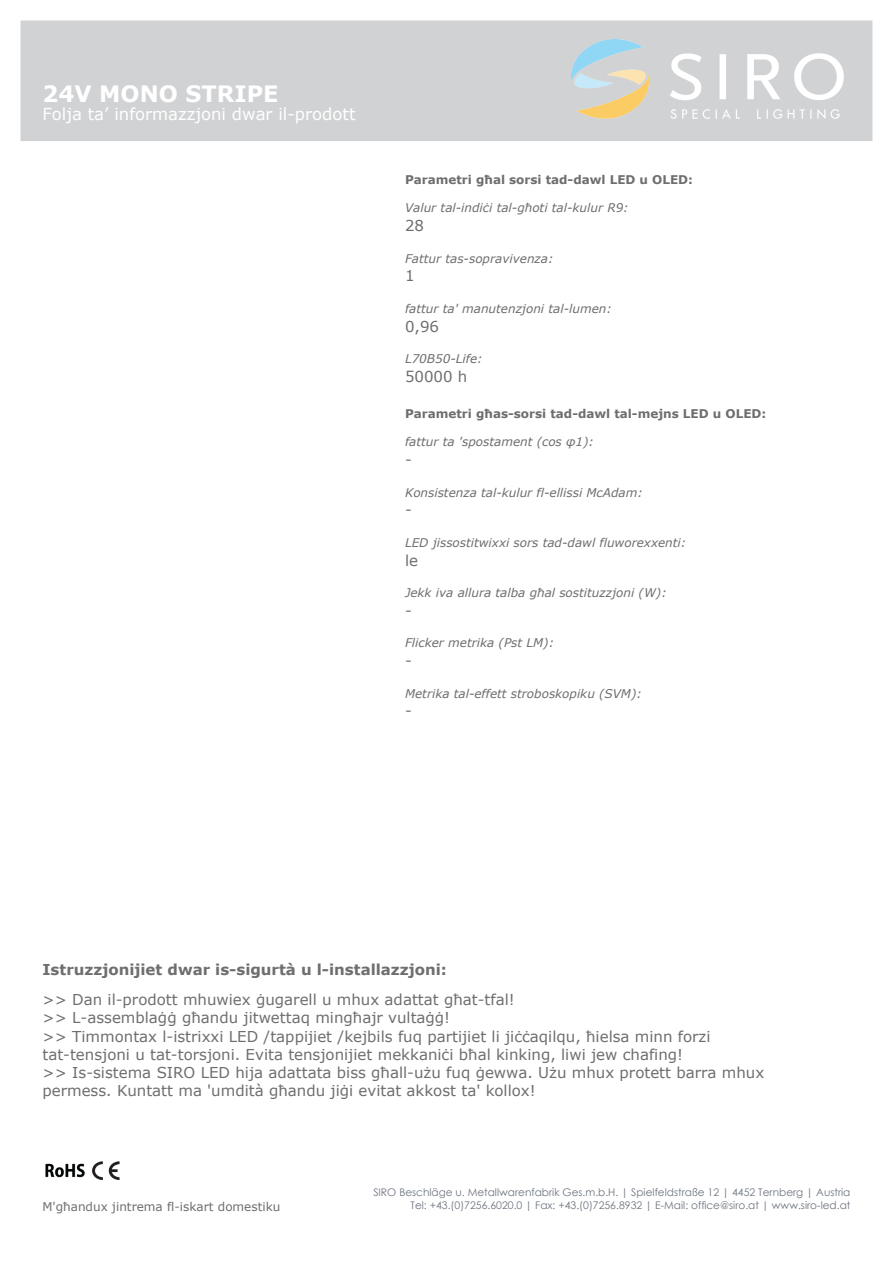
<style>
.page{position:relative;width:893px;height:1263px;background:#fff}
.page>*{position:absolute;margin:0;border:0;box-sizing:border-box;transform-origin:0 0}
.t1{font:700 22.5px "Verdana";color:#fff}
.t2{font:16.5px "Verdana";color:#fff}
.t3{font:15px/18.3px "Verdana";color:#6e6e6e}
.t4{font:700 15px "Verdana";color:#6e6e6e}
.t5{font:italic 12px "Verdana";color:#6e6e6e}
.t6{font:700 12px "Verdana";color:#6e6e6e}
.t7{font:12px "Verdana";color:#6e6e6e}
.t8{font:10.5px/12.6px "Century Gothic";color:#6d747f;text-align:right}
</style>
<div class="page">
<div style="left:21px;top:21px;width:851px;height:120px;background:#d1d2d4"></div>
<img style="left:571px;top:40px;width:272px;height:78px">
<img style="left:45px;top:1163px;width:40px;height:15px">
<svg style="left:92px;top:1161px;width:27px;height:19px"></svg>
<h1 class="t1" style="left:42px;top:80px;width:238px">24V MONO STRIPE</h1>
<p class="t2" style="left:42px;top:104px;width:315px">Folja ta’ informazzjoni dwar il-prodott</p>
<p class="t6" style="left:405px;top:172px;width:290px">Parametri għal sorsi tad-dawl LED u OLED:</p>
<p class="t5" style="left:405px;top:200px;width:225px">Valur tal-indiċi tal-għoti tal-kulur R9:</p>
<p class="t3" style="left:405px;top:216px;width:21px">28</p>
<p class="t5" style="left:405px;top:250px;width:150px">Fattur tas-sopravivenza:</p>
<p class="t3" style="left:405px;top:266px;width:11px">1</p>
<p class="t5" style="left:405px;top:301px;width:208px">fattur ta' manutenzjoni tal-lumen:</p>
<p class="t3" style="left:405px;top:316px;width:36px">0,96</p>
<p class="t5" style="left:405px;top:351px;width:79px">L70B50-Life:</p>
<p class="t3" style="left:405px;top:367px;width:64px">50000 h</p>
<p class="t6" style="left:405px;top:406px;width:363px">Parametri għas-sorsi tad-dawl tal-mejns LED u OLED:</p>
<p class="t5" style="left:405px;top:434px;width:191px">fattur ta 'spostament (cos φ1):</p>
<p class="t3" style="left:405px;top:450px;width:8px">-</p>
<p class="t5" style="left:405px;top:484px;width:239px">Konsistenza tal-kulur fl-ellissi McAdam:</p>
<p class="t3" style="left:405px;top:500px;width:8px">-</p>
<p class="t5" style="left:405px;top:535px;width:283px">LED jissostitwixxi sors tad-dawl fluworexxenti:</p>
<p class="t3" style="left:405px;top:550px;width:15px">le</p>
<p class="t5" style="left:405px;top:585px;width:263px">Jekk iva allura talba għal sostituzzjoni (W):</p>
<p class="t3" style="left:405px;top:601px;width:8px">-</p>
<p class="t5" style="left:405px;top:635px;width:151px">Flicker metrika (Pst LM):</p>
<p class="t3" style="left:405px;top:651px;width:8px">-</p>
<p class="t5" style="left:405px;top:685px;width:238px">Metrika tal-effett stroboskopiku (SVM):</p>
<p class="t3" style="left:405px;top:701px;width:8px">-</p>
<p class="t4" style="left:42px;top:960px;width:406px">Istruzzjonijiet dwar is-sigurtà u l-installazzjoni:</p>
<p class="t3" style="left:42px;top:990px;width:723px">&gt;&gt; Dan il-prodott mhuwiex ġugarell u mhux adattat għat-tfal!<br>&gt;&gt; L-assemblaġġ għandu jitwettaq mingħajr vultaġġ!<br>&gt;&gt; Timmontax l-istrixxi LED /tappijiet /kejbils fuq partijiet li jiċċaqilqu, ħielsa minn forzi tat-tensjoni u tat-torsjoni. Evita tensjonijiet mekkaniċi bħal kinking, liwi jew chafing!<br>&gt;&gt; Is-sistema SIRO LED hija adattata biss għall-użu fuq ġewwa. Użu mhux protett barra mhux permess. Kuntatt ma 'umdità għandu jiġi evitat akkost ta' kollox!</p>
<p class="t7" style="left:42px;top:1198px;width:239px">M'għandux jintrema fl-iskart domestiku</p>
<p class="t8" style="left:373px;top:1186px;width:479px">SIRO Beschläge u. Metallwarenfabrik Ges.m.b.H. | Spielfeldstraße 12 | 4452 Ternberg | Austria<br>Tel: +43.(0)7256.6020.0 | Fax: +43.(0)7256.8932 | E-Mail: office@siro.at | www.siro-led.at</p>
</div>
